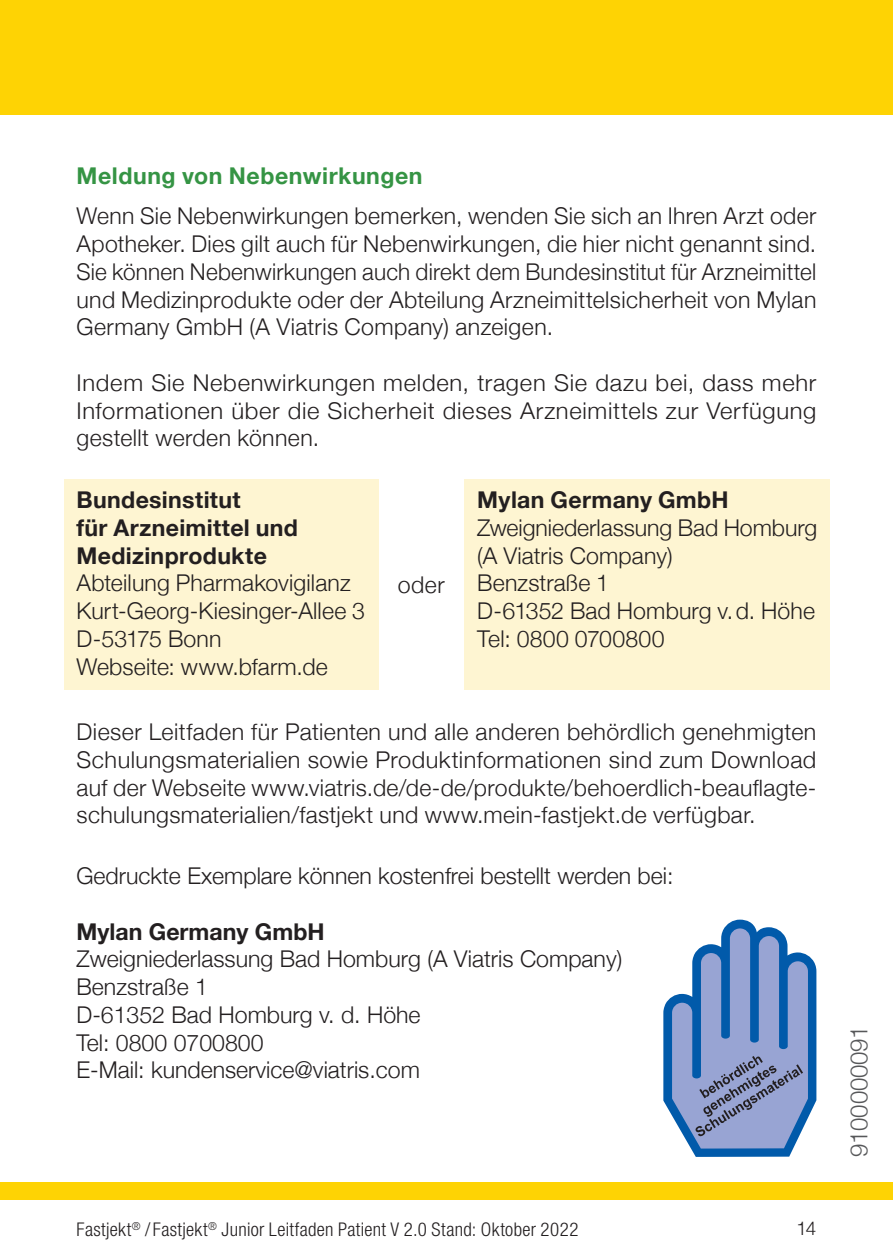
<style>
.page{position:relative;width:893px;height:1259px;background:#fff}
.page>*{position:absolute;margin:0;border:0;box-sizing:border-box;transform-origin:0 0}
.t1{font:300 24px "Helvetica Neue";letter-spacing:-.01em;color:#57585a}
.t2{font:300 23.1px/27.6px "Helvetica Neue";color:#231f20;text-align:justify}
.t3{font:700 23.1px/27.6px "Helvetica Neue";letter-spacing:.015em;color:#231f20}
.t4{font:700 23.1px "Helvetica Neue";letter-spacing:.025em;color:#359444}
.t5{font:300 condensed 18.9px "Helvetica Neue LT Std";letter-spacing:.02em;color:#231f20}
.t6{font:300 18.9px "Helvetica Neue";color:#231f20}
</style>
<div class="page">
<div style="left:0;top:0;width:893px;height:115px;background:#fed304"></div>
<div style="left:0;top:1182px;width:893px;height:17px;background:#fed304"></div>
<div style="left:64px;top:479px;width:314px;height:211px;background:#fef5d2"></div>
<div style="left:464px;top:479px;width:366px;height:211px;background:#fef5d2"></div>
<svg style="left:663px;top:919px;width:153px;height:238px"></svg>
<p class="t4" style="left:77px;top:158px;width:348px">Meldung von Nebenwirkungen</p>
<p class="t2" style="left:77px;top:201px;width:741px">Wenn Sie Nebenwirkungen bemerken, wenden Sie sich an Ihren Arzt oder Apotheker. Dies gilt auch für Nebenwirkungen, die hier nicht genannt sind.<br>Sie können Nebenwirkungen auch direkt dem Bundesinstitut für Arzneimittel und Medizinprodukte oder der Abteilung Arzneimittelsicherheit von Mylan Germany GmbH (A Viatris Company) anzeigen.</p>
<p class="t2" style="left:77px;top:367px;width:741px">Indem Sie Nebenwirkungen melden, tragen Sie dazu bei, dass mehr Informationen über die Sicherheit dieses Arzneimittels zur Verfügung gestellt werden können.</p>
<p class="t3" style="left:77px;top:487px;width:223px">Bundesinstitut<br>für Arzneimittel und<br>Medizinprodukte</p>
<p class="t2" style="left:77px;top:568px;width:290px;text-align:left">Abteilung Pharmakovigilanz<br>Kurt-Georg-Kiesinger-Allee 3<br>D-53175 Bonn<br>Webseite: www.bfarm.de</p>
<p class="t2" style="left:398px;top:569px;width:48px">oder</p>
<p class="t3" style="left:477px;top:487px;width:253px">Mylan Germany GmbH</p>
<p class="t2" style="left:477px;top:512px;width:341px;text-align:left">Zweigniederlassung Bad Homburg (A Viatris Company)<br>Benzstraße 1<br>D-61352 Bad Homburg v.d. Höhe<br>Tel: 0800 0700800</p>
<p class="t2" style="left:77px;top:716px;width:741px">Dieser Leitfaden für Patienten und alle anderen behördlich genehmigten Schulungsmaterialien sowie Produktinformationen sind zum Download auf der Webseite www.viatris.de/de-de/produkte/behoerdlich-beauflagte&shy;schulungsmaterialien/fastjekt und www.mein-fastjekt.de verfügbar.</p>
<p class="t2" style="left:77px;top:860px;width:598px">Gedruckte Exemplare können kostenfrei bestellt werden bei:</p>
<p class="t3" style="left:77px;top:918px;width:250px">Mylan Germany GmbH</p>
<p class="t2" style="left:77px;top:943px;width:547px;text-align:left">Zweigniederlassung Bad Homburg (A Viatris Company)<br>Benzstraße 1<br>D-61352 Bad Homburg v. d. Höhe<br>Tel: 0800 0700800<br>E-Mail: kundenservice@viatris.com</p>
<p class="t5" style="left:77px;top:1218px;width:503px">Fastjekt<sup>®</sup> /Fastjekt<sup>®</sup> Junior Leitfaden Patient V 2.0 Stand: Oktober 2022</p>
<p class="t6" style="left:796px;top:1213px;width:21px">14</p>
<p class="t1" style="left:839px;top:1157px;width:133px;rotate:-90deg">9100000091</p>
</div>
